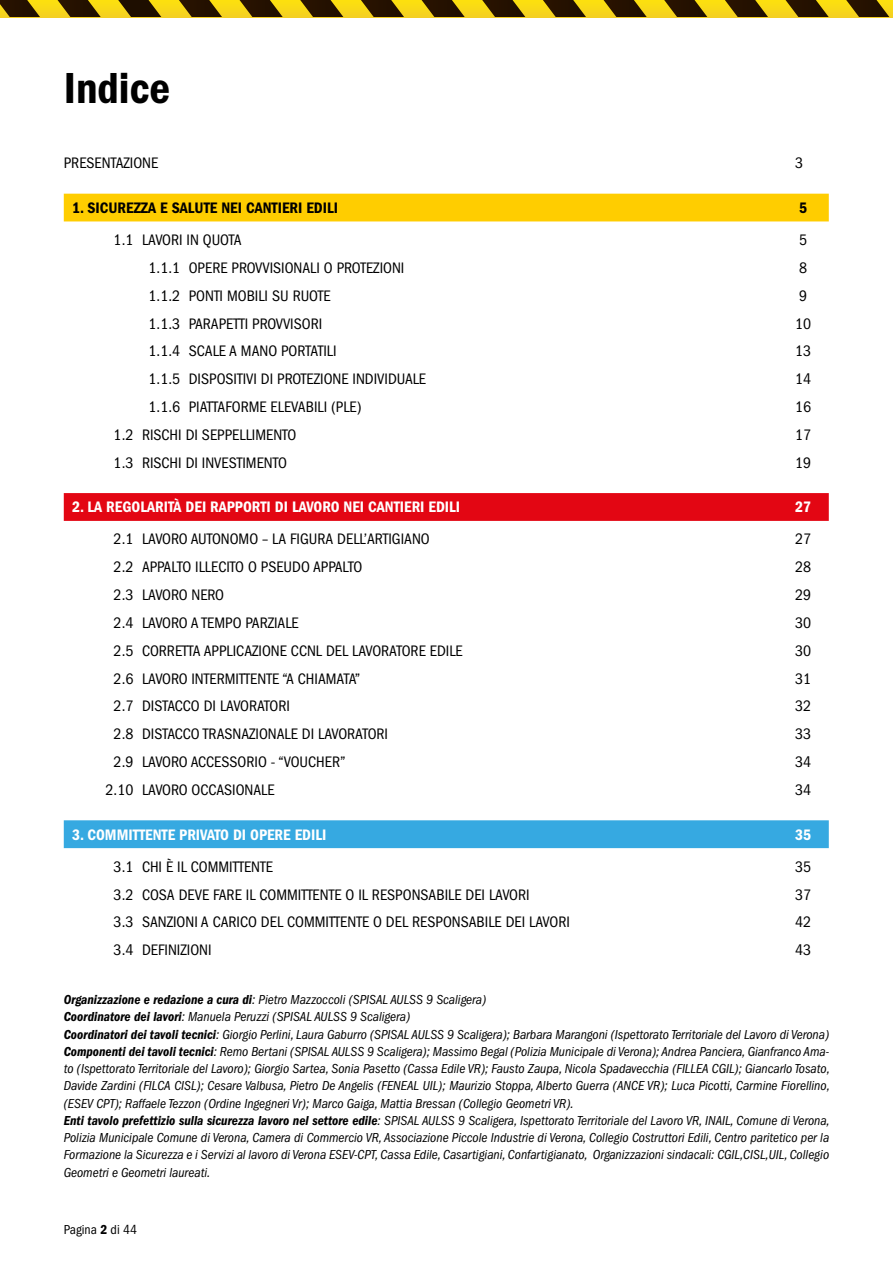
<style>
.page{position:relative;width:893px;height:1263px;background:#fff}
.page>*{position:absolute;margin:0;border:0;box-sizing:border-box;transform-origin:0 0}
.t1{font:45px "ITC Franklin Gothic Std Dm Cd";color:#000}
.t2{font:condensed 15.75px "ITC Franklin Gothic Std";color:#000}
.t3{font:15.75px "ITC Franklin Gothic Std Dm Cd";color:#fff}
.t4{font:15.75px "ITC Franklin Gothic Std Dm Cd";color:#000}
.t5{font:italic condensed 13.5px/17.2px "ITC Franklin Gothic Std";color:#000}
.t6{font:condensed 13.5px "ITC Franklin Gothic Std";color:#000}
.s1{font-family:"ITC Franklin Gothic Std Dm Cd It";font-style:normal;font-stretch:normal}
.s2{font-family:"ITC Franklin Gothic Std Dm Cd";font-stretch:normal}
</style>
<div class="page">
<div style="left:0;top:0;width:893px;height:17px;background:#f8d917"></div>
<svg style="left:846px;top:0;width:43px;height:17px"></svg>
<svg style="left:785px;top:0;width:44px;height:17px"></svg>
<svg style="left:725px;top:0;width:43px;height:17px"></svg>
<svg style="left:664px;top:0;width:43px;height:17px"></svg>
<svg style="left:603px;top:0;width:44px;height:17px"></svg>
<svg style="left:543px;top:0;width:43px;height:17px"></svg>
<svg style="left:482px;top:0;width:43px;height:17px"></svg>
<svg style="left:422px;top:0;width:43px;height:17px"></svg>
<svg style="left:361px;top:0;width:43px;height:17px"></svg>
<svg style="left:300px;top:0;width:43px;height:17px"></svg>
<svg style="left:240px;top:0;width:43px;height:17px"></svg>
<svg style="left:179px;top:0;width:43px;height:17px"></svg>
<svg style="left:118px;top:0;width:43px;height:17px"></svg>
<svg style="left:58px;top:0;width:43px;height:17px"></svg>
<svg style="left:0;top:0;width:40px;height:17px"></svg>
<div style="left:64px;top:194px;width:765px;height:27px;background:#ffcd00"></div>
<svg style="left:64px;top:493px;width:765px;height:28px;background:#e30714"></svg>
<div style="left:64px;top:820px;width:765px;height:28px;background:#36a9e1"></div>
<h1 class="t1" style="left:64px;top:63px;width:108px">Indice</h1>
<p class="t2" style="left:64px;top:154px;width:96px">PRESENTAZIONE</p>
<p class="t2" style="left:795px;top:154px;width:10px">3</p>
<p class="t4" style="left:72px;top:199px;width:267px">1. SICUREZZA E SALUTE NEI CANTIERI EDILI</p>
<p class="t4" style="left:799px;top:199px;width:10px">5</p>
<p class="t2" style="left:114px;top:231px;width:129px">1.1 LAVORI IN QUOTA</p>
<p class="t2" style="left:799px;top:231px;width:10px">5</p>
<p class="t2" style="left:149px;top:259px;width:257px">1.1.1 OPERE PROVVISIONALI O PROTEZIONI</p>
<p class="t2" style="left:799px;top:259px;width:10px">8</p>
<p class="t2" style="left:149px;top:287px;width:184px">1.1.2 PONTI MOBILI SU RUOTE</p>
<p class="t2" style="left:799px;top:287px;width:10px">9</p>
<p class="t2" style="left:149px;top:314px;width:175px">1.1.3 PARAPETTI PROVVISORI</p>
<p class="t2" style="left:795px;top:314px;width:18px">10</p>
<p class="t2" style="left:149px;top:342px;width:189px">1.1.4 SCALE A MANO PORTATILI</p>
<p class="t2" style="left:795px;top:342px;width:18px">13</p>
<p class="t2" style="left:149px;top:370px;width:279px">1.1.5 DISPOSITIVI DI PROTEZIONE INDIVIDUALE</p>
<p class="t2" style="left:795px;top:370px;width:18px">14</p>
<p class="t2" style="left:149px;top:398px;width:215px">1.1.6 PIATTAFORME ELEVABILI (PLE)</p>
<p class="t2" style="left:795px;top:398px;width:18px">16</p>
<p class="t2" style="left:114px;top:426px;width:184px">1.2 RISCHI DI SEPPELLIMENTO</p>
<p class="t2" style="left:795px;top:426px;width:18px">17</p>
<p class="t2" style="left:114px;top:453px;width:175px">1.3 RISCHI DI INVESTIMENTO</p>
<p class="t2" style="left:795px;top:453px;width:18px">19</p>
<p class="t3" style="left:72px;top:498px;width:389px">2. LA REGOLARITÀ DEI RAPPORTI DI LAVORO NEI CANTIERI EDILI</p>
<p class="t3" style="left:795px;top:498px;width:18px">27</p>
<p class="t2" style="left:114px;top:530px;width:318px">2.1 LAVORO AUTONOMO – LA FIGURA DELL’ARTIGIANO</p>
<p class="t2" style="left:795px;top:530px;width:18px">27</p>
<p class="t2" style="left:114px;top:558px;width:250px">2.2 APPALTO ILLECITO O PSEUDO APPALTO</p>
<p class="t2" style="left:795px;top:558px;width:18px">28</p>
<p class="t2" style="left:114px;top:586px;width:112px">2.3 LAVORO NERO</p>
<p class="t2" style="left:795px;top:586px;width:18px">29</p>
<p class="t2" style="left:114px;top:614px;width:187px">2.4 LAVORO A TEMPO PARZIALE</p>
<p class="t2" style="left:795px;top:614px;width:18px">30</p>
<p class="t2" style="left:114px;top:642px;width:351px">2.5 CORRETTA APPLICAZIONE CCNL DEL LAVORATORE EDILE</p>
<p class="t2" style="left:795px;top:642px;width:18px">30</p>
<p class="t2" style="left:114px;top:669px;width:248px">2.6 LAVORO INTERMITTENTE “A CHIAMATA”</p>
<p class="t2" style="left:795px;top:669px;width:18px">31</p>
<p class="t2" style="left:114px;top:697px;width:178px">2.7 DISTACCO DI LAVORATORI</p>
<p class="t2" style="left:795px;top:697px;width:18px">32</p>
<p class="t2" style="left:114px;top:725px;width:276px">2.8 DISTACCO TRASNAZIONALE DI LAVORATORI</p>
<p class="t2" style="left:795px;top:725px;width:18px">33</p>
<p class="t2" style="left:114px;top:753px;width:233px">2.9 LAVORO ACCESSORIO - “VOUCHER”</p>
<p class="t2" style="left:795px;top:753px;width:18px">34</p>
<p class="t2" style="left:106px;top:781px;width:171px">2.10 LAVORO OCCASIONALE</p>
<p class="t2" style="left:795px;top:781px;width:18px">34</p>
<p class="t3" style="left:72px;top:825px;width:256px">3. COMMITTENTE PRIVATO DI OPERE EDILI</p>
<p class="t3" style="left:795px;top:825px;width:18px">35</p>
<p class="t2" style="left:114px;top:858px;width:161px">3.1 CHI È IL COMMITTENTE</p>
<p class="t2" style="left:795px;top:858px;width:18px">35</p>
<p class="t2" style="left:114px;top:885px;width:417px">3.2 COSA DEVE FARE IL COMMITTENTE O IL RESPONSABILE DEI LAVORI</p>
<p class="t2" style="left:795px;top:885px;width:18px">37</p>
<p class="t2" style="left:114px;top:913px;width:458px">3.3 SANZIONI A CARICO DEL COMMITTENTE O DEL RESPONSABILE DEI LAVORI</p>
<p class="t2" style="left:795px;top:913px;width:18px">42</p>
<p class="t2" style="left:114px;top:941px;width:99px">3.4 DEFINIZIONI</p>
<p class="t2" style="left:795px;top:941px;width:18px">43</p>
<p class="t5" style="left:64px;top:991px;width:768px"><span class="s1">Organizzazione e redazione a cura di</span>: Pietro Mazzoccoli (SPISAL AULSS 9 Scaligera)<br><span class="s1">Coordinatore dei lavori</span>: Manuela Peruzzi (SPISAL AULSS 9 Scaligera)<br><span class="s1">Coordinatori dei tavoli tecnici</span>: Giorgio Perlini, Laura Gaburro (SPISAL AULSS 9 Scaligera); Barbara Marangoni (Ispettorato Territoriale del Lavoro di Verona)<br><span class="s1">Componenti dei tavoli tecnici</span>: Remo Bertani (SPISAL AULSS 9 Scaligera); Massimo Begal (Polizia Municipale di Verona); Andrea Panciera, Gianfranco Ama&shy;to (Ispettorato Territoriale del Lavoro); Giorgio Sartea, Sonia Pasetto (Cassa Edile VR); Fausto Zaupa, Nicola Spadavecchia (FILLEA CGIL); Giancarlo Tosato, Davide Zardini (FILCA CISL); Cesare Valbusa, Pietro De Angelis (FENEAL UIL); Maurizio Stoppa, Alberto Guerra (ANCE VR); Luca Picotti, Carmine Fiorellino, (ESEV CPT); Raffaele Tezzon (Ordine Ingegneri Vr); Marco Gaiga, Mattia Bressan (Collegio Geometri VR).<br><span class="s1">Enti tavolo prefettizio sulla sicurezza lavoro nel settore edile</span>: SPISAL AULSS 9 Scaligera, Ispettorato Territoriale del Lavoro VR, INAIL, Comune di Verona, Polizia Municipale Comune di Verona, Camera di Commercio VR, Associazione Piccole Industrie di Verona, Collegio Costruttori Edili, Centro paritetico per la Formazione la Sicurezza e i Servizi al lavoro di Verona ESEV-CPT, Cassa Edile, Casartigiani, Confartigianato, Organizzazioni sindacali: CGIL,CISL,UIL, Collegio Geometri e Geometri laureati.</p>
<p class="t6" style="left:64px;top:1222px;width:75px">Pagina <span class="s2">2</span> di 44</p>
</div>
